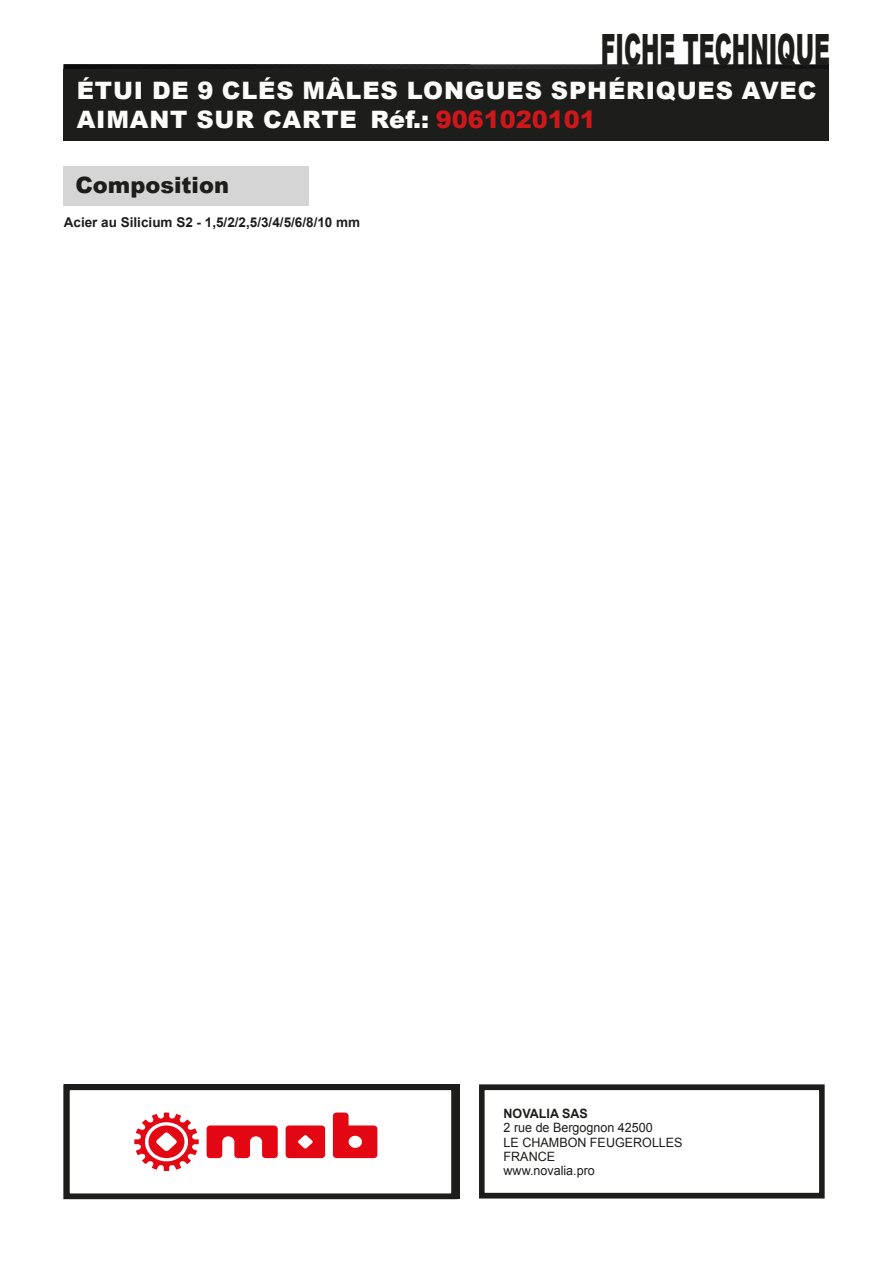
<style>
.page{position:relative;width:893px;height:1263px;background:#fff}
.page>*{position:absolute;margin:0;border:0;box-sizing:border-box;transform-origin:0 0}
.t1{font:900 43.2px "Arial";color:#1d1d1b;scale:.51 1}
.t2{font:900 24px/28.8px "Arial";letter-spacing:.035em;color:#fcfcfc}
.t3{font:900 22.5px "Arial";color:#1d1d1b}
.t4{font:700 13.5px "Arial";color:#1d1d1b}
.t5{font:12.9px/14.2px "Arial";color:#1d1d1b}
.t6{font:700 12.9px "Arial";color:#1d1d1b}
.s1{color:#cd171a}
</style>
<div class="page">
<img style="left:64px;top:64px;width:765px;height:5px">
<div style="left:64px;top:69px;width:765px;height:71px;background:#1d1d1b"></div>
<div style="left:479px;top:1084px;width:346px;height:114px;border:6px solid #1d1d1b"></div>
<div style="left:64px;top:166px;width:245px;height:39px;background:#d5d5d5"></div>
<div style="left:64px;top:1084px;width:393px;height:115px;border:6px solid #1d1d1b"></div>
<svg style="left:207px;top:1125px;width:71px;height:33px"></svg>
<svg style="left:286px;top:1125px;width:39px;height:33px"></svg>
<svg style="left:134px;top:1112px;width:65px;height:59px"></svg>
<svg style="left:333px;top:1112px;width:44px;height:46px"></svg>
<h1 class="t1" style="left:601px;top:18px;width:451px">FICHE TECHNIQUE</h1>
<p class="t2" style="left:77px;top:75px;width:741px">ÉTUI DE 9 CLÉS MÂLES LONGUES SPHÉRIQUES AVEC<br>AIMANT SUR CARTE Réf.: <span class="s1">9061020101</span></p>
<p class="t3" style="left:75px;top:168px;width:155px">Composition</p>
<p class="t4" style="left:64px;top:213px;width:298px">Acier au Silicium S2 - 1,5/2/2,5/3/4/5/6/8/10 mm</p>
<p class="t6" style="left:504px;top:1105px;width:86px">NOVALIA SAS</p>
<p class="t5" style="left:504px;top:1121px;width:181px">2 rue de Bergognon 42500<br>LE CHAMBON FEUGEROLLES<br>FRANCE<br>www.novalia.pro</p>
</div>
